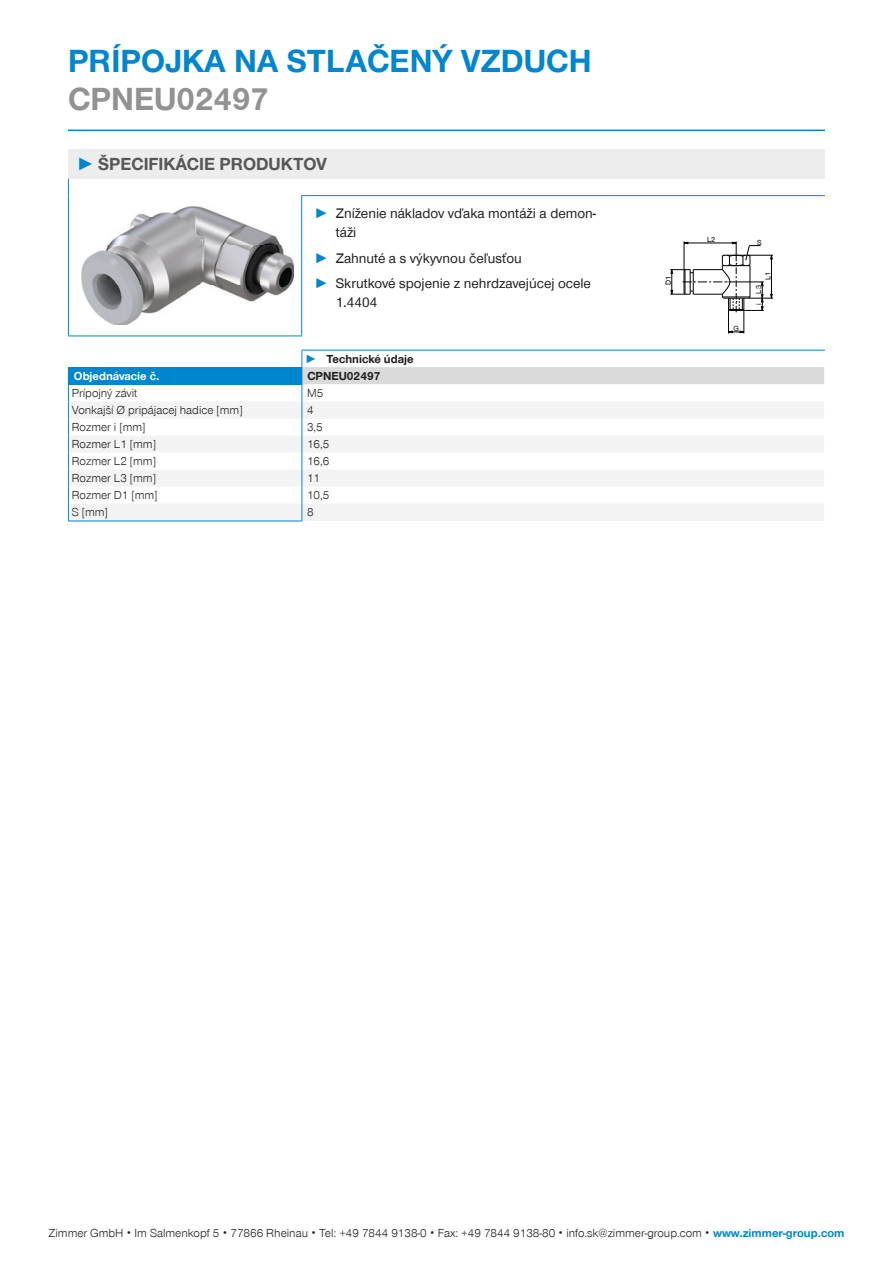
<style>
.page{position:relative;width:893px;height:1263px;background:#fff}
.page>*{position:absolute;margin:0;border:0;box-sizing:border-box;transform-origin:0 0}
.t1{font:700 33px "Zimmer Group Sans Global";color:#0086ce}
.t2{font:700 33px "Zimmer Group Sans Global";color:#939292}
.t3{font:700 18px "Zimmer Group Sans Global";color:#575756}
.t4{font:14.25px/19.2px "Zimmer Group Sans Global";color:#1d1d1b}
.t5{font:300 12px "Zimmer Group Sans Global";color:#1d1d1b}
.t6{font:700 12px "Zimmer Group Sans Global";color:#1d1d1b}
.t7{font:700 12px "Zimmer Group Sans Global";color:#fff}
.t8{font:7.5px "Zimmer Group Sans Global";color:#020203}
.s1{font-family:"Zimmer Group Sans";color:#0086ce}
.s2{font-family:"Zimmer Group Sans";font-weight:700;color:#0086ce}
.s3{color:#0086ce}
.s4{font-weight:700;color:#0086ce}
</style>
<div class="page">
<hr style="left:68px;top:130px;width:757px;height:1px;background:#0086ce">
<div style="left:68px;top:149px;width:757px;height:30px;background:#ededed"></div>
<hr style="left:68px;top:196px;width:1px;height:140px;background:#0086ce">
<hr style="left:301px;top:196px;width:1px;height:140px;background:#0086ce">
<hr style="left:68px;top:336px;width:234px;height:1px;background:#0086ce">
<hr style="left:301px;top:195px;width:313px;height:1px;background:#0086ce">
<hr style="left:614px;top:195px;width:211px;height:1px;background:#0086ce">
<svg style="left:68px;top:179px;width:1px;height:17px"></svg>
<img style="left:81px;top:207px;width:213px;height:118px">
<svg style="left:670px;top:241px;width:103px;height:92px"></svg>
<div style="left:68px;top:367px;width:234px;height:17px;background:#0086ce"></div>
<svg style="left:69px;top:401px;width:233px;height:120px;fill:#f3f3f3"></svg>
<hr style="left:68px;top:521px;width:234px;height:1px;background:#0086ce">
<hr style="left:68px;top:384px;width:234px;height:1px;background:#0086ce">
<svg style="left:68px;top:385px;width:1px;height:136px"></svg>
<hr style="left:302px;top:350px;width:523px;height:1px;background:#0086ce">
<svg style="left:302px;top:350px;width:522px;height:171px"></svg>
<h1 class="t1" style="left:68px;top:42px;width:525px">PRÍPOJKA NA STLAČENÝ VZDUCH</h1>
<h1 class="t2" style="left:68px;top:79px;width:203px">CPNEU02497</h1>
<h2 class="t3" style="left:77px;top:153px;width:252px"><span class="s1">►</span> ŠPECIFIKÁCIE PRODUKTOV</h2>
<p class="t4" style="left:336px;top:203px;width:262px;text-indent:-21px"><span class="s2">►</span> Zníženie nákladov vďaka montáži a demon&shy;táži</p>
<p class="t4" style="left:314px;top:245px;width:278px;line-height:25.5px"><span class="s2">►</span> Zahnuté a s výkyvnou čeľusťou<br><span class="s2">►</span> Skrutkové spojenie z nehrdzavejúcej ocele</p>
<p class="t4" style="left:336px;top:293px;width:43px">1.4404</p>
<p class="t6" style="left:305px;top:351px;width:110px"><span class="s3">►</span> Technické údaje</p>
<p class="t7" style="left:74px;top:368px;width:87px">Objednávacie č.</p>
<p class="t6" style="left:307px;top:368px;width:75px">CPNEU02497</p>
<p class="t5" style="left:72px;top:386px;width:67px">Prípojný závit</p>
<p class="t5" style="left:307px;top:386px;width:18px">M5</p>
<p class="t5" style="left:72px;top:403px;width:172px">Vonkajší Ø pripájacej hadice [mm]</p>
<p class="t5" style="left:307px;top:403px;width:8px">4</p>
<p class="t5" style="left:72px;top:420px;width:75px">Rozmer i [mm]</p>
<p class="t5" style="left:307px;top:420px;width:17px">3,5</p>
<p class="t5" style="left:72px;top:437px;width:86px">Rozmer L1 [mm]</p>
<p class="t5" style="left:307px;top:437px;width:24px">16,5</p>
<p class="t5" style="left:72px;top:454px;width:86px">Rozmer L2 [mm]</p>
<p class="t5" style="left:307px;top:454px;width:24px">16,6</p>
<p class="t5" style="left:72px;top:471px;width:86px">Rozmer L3 [mm]</p>
<p class="t5" style="left:307px;top:471px;width:15px">11</p>
<p class="t5" style="left:72px;top:488px;width:87px">Rozmer D1 [mm]</p>
<p class="t5" style="left:307px;top:488px;width:24px">10,5</p>
<p class="t5" style="left:72px;top:505px;width:38px">S [mm]</p>
<p class="t5" style="left:307px;top:505px;width:8px">8</p>
<p class="t8" style="left:664px;top:285px;width:11px;rotate:-90deg">D1</p>
<p class="t8" style="left:707px;top:235px;width:10px">L2</p>
<p class="t8" style="left:734px;top:324px;width:7px">G</p>
<p class="t8" style="left:757px;top:238px;width:6px">S</p>
<p class="t8" style="left:763px;top:280px;width:10px;rotate:-90deg">L1</p>
<p class="t8" style="left:754px;top:294px;width:10px;rotate:-90deg">L3</p>
<p class="t8" style="left:754px;top:305px;width:3px;rotate:-90deg">i</p>
<p class="t5" style="left:49px;top:1226px;width:797px">Zimmer GmbH ۰ Im Salmenkopf 5 ۰ 77866 Rheinau ۰ Tel: +49 7844 9138-0 ۰ Fax: +49 7844 9138-80 ۰ info.sk@zimmer-group.com ۰ <span class="s4">www.zimmer-group.com</span></p>
</div>
